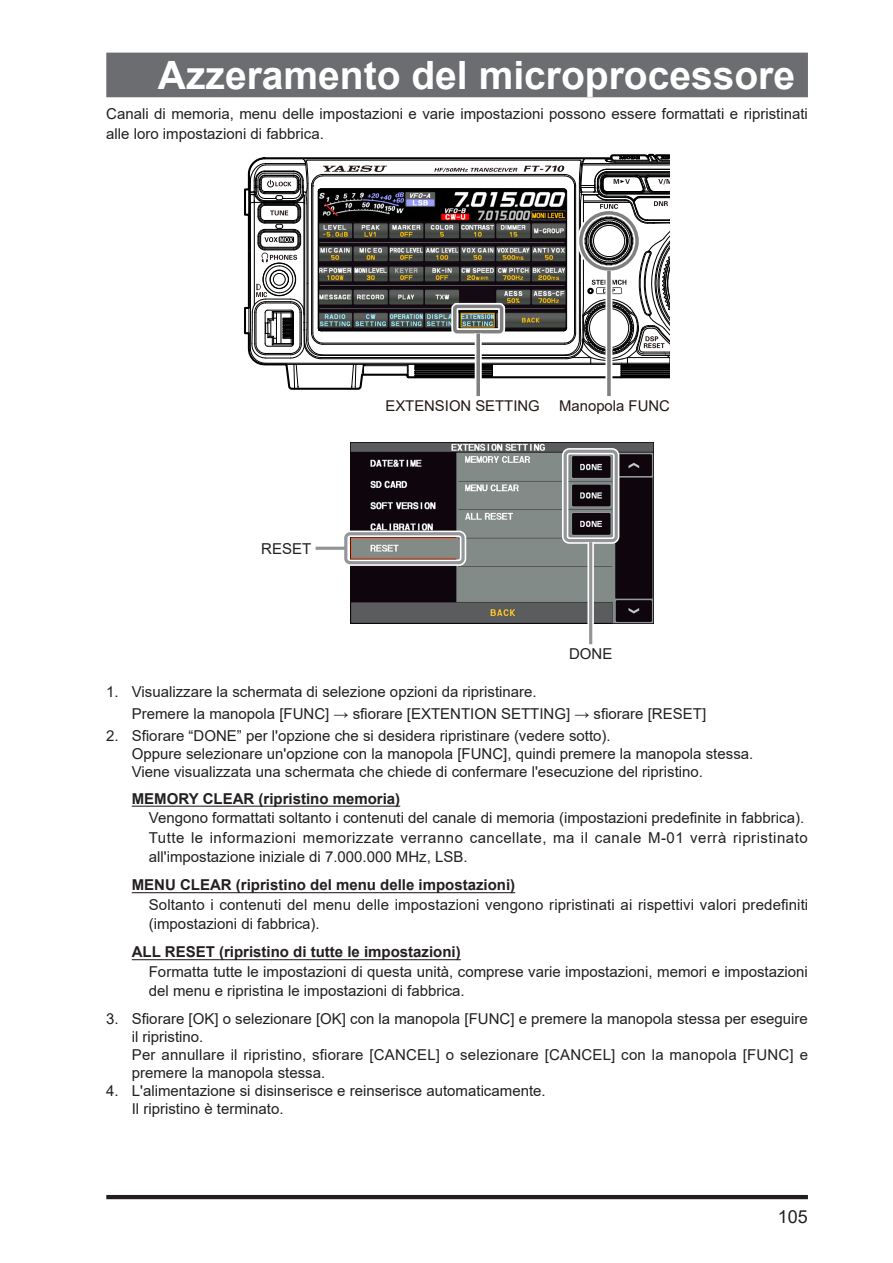
<style>
.page{position:relative;width:893px;height:1263px;background:#fff}
.page>*{position:absolute;margin:0;border:0;box-sizing:border-box;transform-origin:0 0}
.t1{font:700 39px "Arial";color:#fff}
.t2{font:18px "Arial";color:#231f20}
.t3{font:15px/18px "Arial";color:#231f20}
.t4{font:700 15px "Arial";color:#231f20}
.t5{font:14.85px "Arial";color:#231815}
</style>
<div class="page">
<hr style="left:106px;top:1195px;width:702px;height:4px;background:#231f20">
<div style="left:106px;top:53px;width:702px;height:44px;background:#6c6d70"></div>
<hr style="left:132px;top:806px;width:268px;height:1px;background:#231f20">
<hr style="left:132px;top:892px;width:383px;height:1px;background:#231f20">
<hr style="left:132px;top:959px;width:329px;height:1px;background:#231f20">
<svg style="left:244px;top:157px;width:280px;height:222px"></svg>
<hr style="left:364px;top:365px;width:43px;height:1px;background:#000">
<svg style="left:407px;top:365px;width:2px;height:12px"></svg>
<svg style="left:492px;top:365px;width:1px;height:13px"></svg>
<hr style="left:286px;top:364px;width:384px;height:1px;background:#000">
<hr style="left:415px;top:376px;width:77px;height:1px;background:#000">
<hr style="left:415px;top:375px;width:77px;height:1px;background:#000">
<hr style="left:415px;top:374px;width:77px;height:1px;background:#000">
<hr style="left:415px;top:366px;width:77px;height:1px;background:#000">
<hr style="left:415px;top:365px;width:77px;height:1px;background:#000">
<hr style="left:415px;top:370px;width:77px;height:1px;background:#000">
<hr style="left:415px;top:367px;width:77px;height:1px;background:#000">
<hr style="left:415px;top:373px;width:77px;height:1px;background:#000">
<hr style="left:415px;top:371px;width:77px;height:1px;background:#000">
<hr style="left:415px;top:372px;width:77px;height:1px;background:#000">
<hr style="left:415px;top:368px;width:77px;height:1px;background:#000">
<hr style="left:415px;top:369px;width:77px;height:1px;background:#000">
<hr style="left:321px;top:330px;width:242px;height:1px;background:#000">
<hr style="left:321px;top:331px;width:242px;height:1px;background:#000">
<hr style="left:321px;top:189px;width:242px;height:1px;background:#000">
<hr style="left:321px;top:188px;width:242px;height:1px;background:#000">
<hr style="left:303px;top:158px;width:282px;height:1px;background:#000">
<hr style="left:321px;top:357px;width:245px;height:1px;background:#000">
<hr style="left:321px;top:358px;width:245px;height:1px;background:#000">
<hr style="left:265px;top:363px;width:326px;height:1px;background:#000">
<hr style="left:308px;top:160px;width:272px;height:1px;background:#000">
<hr style="left:322px;top:355px;width:243px;height:1px;background:#000">
<hr style="left:323px;top:176px;width:241px;height:1px;background:#000">
<hr style="left:323px;top:174px;width:241px;height:1px;background:#000">
<hr style="left:323px;top:343px;width:241px;height:1px;background:#000">
<hr style="left:323px;top:344px;width:241px;height:1px;background:#000">
<svg style="left:434px;top:168px;width:83px;height:4px"></svg>
<svg style="left:248px;top:158px;width:139px;height:232px"></svg>
<svg style="left:524px;top:154px;width:146px;height:225px"></svg>
<div style="left:451px;top:303px;width:54px;height:32px;border:7px solid #fff;border-radius:2px"></div>
<div style="left:453px;top:305px;width:50px;height:28px;border:4px solid #808080;border-radius:2px"></div>
<div style="left:577px;top:209px;width:63px;height:63px;border:7px solid #fff;border-radius:50%"></div>
<div style="left:579px;top:211px;width:60px;height:60px;border:4px solid #808080;border-radius:50%"></div>
<div style="left:475px;top:333px;width:7px;height:63px;background:#fff"></div>
<svg style="left:476px;top:333px;width:4px;height:63px"></svg>
<div style="left:605px;top:271px;width:7px;height:125px;background:#fff"></div>
<svg style="left:607px;top:271px;width:4px;height:125px"></svg>
<img style="left:351px;top:443px;width:302px;height:181px">
<div style="left:343px;top:531px;width:123px;height:35px;border:6px solid #fff;border-radius:4px"></div>
<div style="left:344px;top:532px;width:121px;height:32px;border:3px solid #939598;border-radius:4px"></div>
<div style="left:562px;top:448px;width:57px;height:96px;border:6px solid #fff;border-radius:4px"></div>
<div style="left:564px;top:450px;width:54px;height:92px;border:3px solid #939598;border-radius:4px"></div>
<hr style="left:316px;top:547px;width:30px;height:3px;background:#939598">
<svg style="left:587px;top:542px;width:7px;height:102px"></svg>
<hr style="left:589px;top:542px;width:3px;height:102px;background:#939598">
<h1 class="t1" style="left:158px;top:48px;width:639px">Azzeramento del microprocessore</h1>
<p class="t3" style="left:106px;top:104px;width:703px;line-height:19.5px">Canali di memoria, menu delle impostazioni e varie impostazioni possono essere formattati e ripristinati alle loro impostazioni di fabbrica.</p>
<p class="t3" style="left:261px;top:540px;width:52px">RESET</p>
<p class="t5" style="left:385px;top:396px;width:156px">EXTENSION SETTING</p>
<p class="t5" style="left:559px;top:396px;width:112px">Manopola FUNC</p>
<p class="t3" style="left:569px;top:645px;width:45px">DONE</p>
<p class="t3" style="left:132px;top:680px;width:576px;line-height:22.2px;text-indent:-26px">1. Visualizzare la schermata di selezione opzioni da ripristinare.<br>Premere la manopola [FUNC] → sfiorare [EXTENTION SETTING] → sfiorare [RESET]</p>
<p class="t3" style="left:132px;top:727px;width:623px;text-indent:-26px">2. Sfiorare “DONE” per l'opzione che si desidera ripristinare (vedere sotto).<br>Oppure selezionare un'opzione con la manopola [FUNC], quindi premere la manopola stessa.<br>Viene visualizzata una schermata che chiede di confermare l'esecuzione del ripristino.</p>
<p class="t4" style="left:132px;top:788px;width:270px">MEMORY CLEAR (ripristino memoria)</p>
<p class="t3" style="left:149px;top:808px;width:660px;line-height:19.5px">Vengono formattati soltanto i contenuti del canale di memoria (impostazioni predefinite in fabbrica).<br>Tutte le informazioni memorizzate verranno cancellate, ma il canale M-01 verrà ripristinato all'impostazione iniziale di 7.000.000 MHz, LSB.</p>
<p class="t4" style="left:132px;top:874px;width:385px">MENU CLEAR (ripristino del menu delle impostazioni)</p>
<p class="t3" style="left:149px;top:894px;width:661px;line-height:19.5px">Soltanto i contenuti del menu delle impostazioni vengono ripristinati ai rispettivi valori predefiniti (impostazioni di fabbrica).</p>
<p class="t4" style="left:132px;top:941px;width:330px">ALL RESET (ripristino di tutte le impostazioni)</p>
<p class="t3" style="left:149px;top:961px;width:661px;line-height:19.5px">Formatta tutte le impostazioni di questa unità, comprese varie impostazioni, memori e impostazioni del menu e ripristina le impostazioni di fabbrica.</p>
<p class="t3" style="left:132px;top:1010px;width:678px;text-indent:-26px">3. Sfiorare [OK] o selezionare [OK] con la manopola [FUNC] e premere la manopola stessa per eseguire il ripristino.<br>Per annullare il ripristino, sfiorare [CANCEL] o selezionare [CANCEL] con la manopola [FUNC] e premere la manopola stessa.</p>
<p class="t3" style="left:132px;top:1082px;width:415px;text-indent:-26px">4. L'alimentazione si disinserisce e reinserisce automaticamente.<br>Il ripristino è terminato.</p>
<p class="t2" style="left:778px;top:1204px;width:32px">105</p>
</div>
